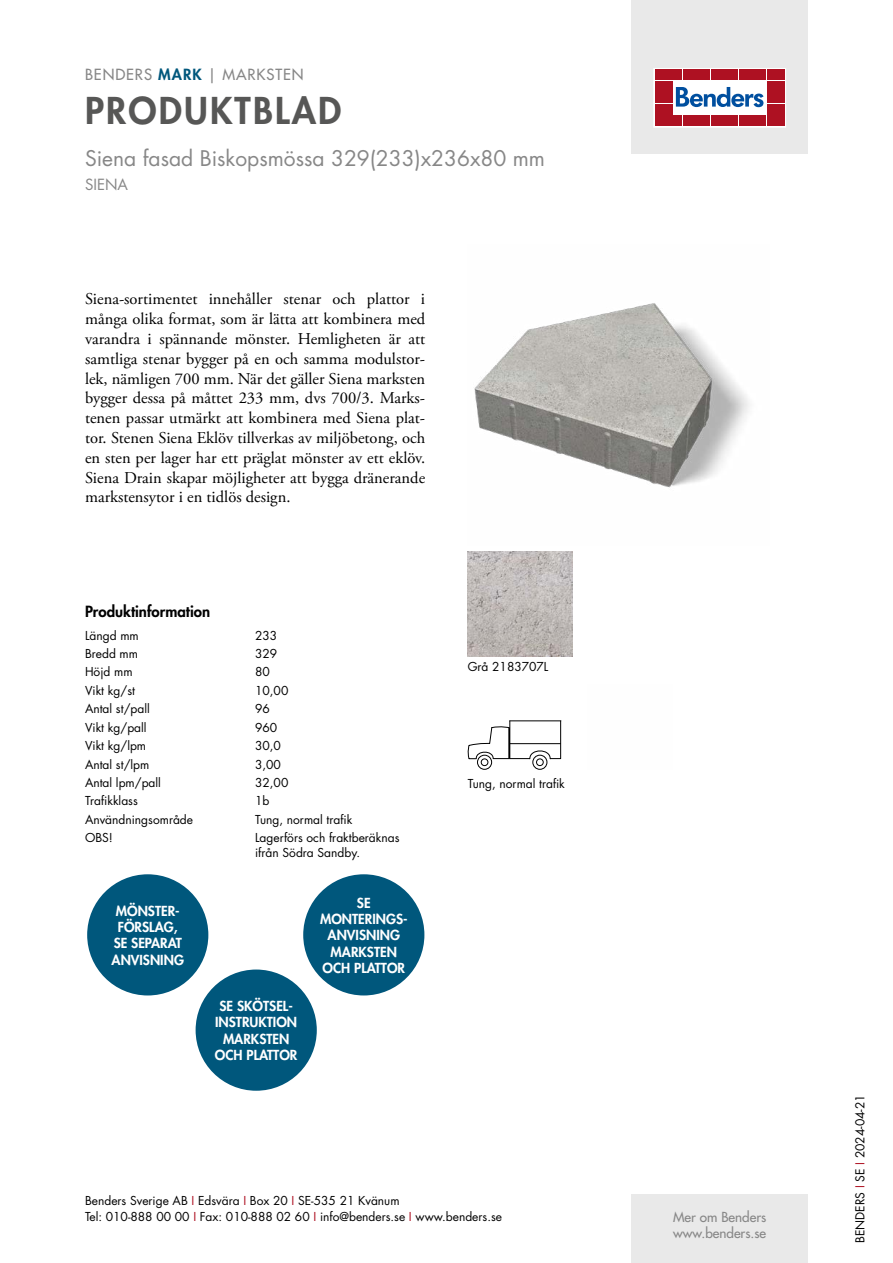
<style>
.page{position:relative;width:893px;height:1263px;background:#fff}
.page>*{position:absolute;margin:0;border:0;box-sizing:border-box;transform-origin:0 0}
.t1{font:800 36px "Futura Std";letter-spacing:.06em;color:#575756}
.t2{font:21px "Futura Std";color:#878787}
.t3{font:16.5px/19.8px "Adobe Garamond Pro";color:#000;text-align:justify}
.t4{font:500 15px "Futura Std";letter-spacing:.06em;color:#878787}
.t5{font:800 15px "Futura Std";color:#000}
.t6{font:15px "Futura Std";color:#878787}
.t7{font:800 13.5px/16.2px "Futura Std";color:#fff;text-align:center}
.t8{font:500 13.5px/16.2px "Futura Std";color:#878787}
.t9{font:12px/16.5px "Futura Std";color:#000}
.s1{font-weight:800;color:#00577c}
.s2{color:#ae1122}
</style>
<div class="page">
<div style="left:631px;top:0;width:177px;height:153px;background:#e9e9e9"></div>
<div style="left:631px;top:1195px;width:177px;height:68px;background:#e9e9e9"></div>
<svg style="left:656px;top:70px;width:128px;height:55px;background:#ebc5ca"></svg>
<div style="left:654px;top:68px;width:132px;height:59px;border:1px solid #fff"></div>
<div style="left:655px;top:70px;width:8px;height:10px;background:#ae1122"></div>
<div style="left:664px;top:70px;width:8px;height:10px;background:#ae1122"></div>
<div style="left:655px;top:81px;width:8px;height:10px;background:#ae1122"></div>
<div style="left:664px;top:81px;width:8px;height:10px;background:#ae1122"></div>
<div style="left:655px;top:93px;width:8px;height:10px;background:#ae1122"></div>
<div style="left:664px;top:93px;width:8px;height:10px;background:#ae1122"></div>
<div style="left:655px;top:104px;width:8px;height:11px;background:#ae1122"></div>
<div style="left:664px;top:104px;width:8px;height:11px;background:#ae1122"></div>
<div style="left:655px;top:116px;width:8px;height:10px;background:#ae1122"></div>
<div style="left:664px;top:116px;width:8px;height:10px;background:#ae1122"></div>
<div style="left:674px;top:70px;width:8px;height:10px;background:#ae1122"></div>
<div style="left:683px;top:70px;width:8px;height:10px;background:#ae1122"></div>
<div style="left:692px;top:70px;width:8px;height:10px;background:#ae1122"></div>
<div style="left:702px;top:70px;width:8px;height:10px;background:#ae1122"></div>
<div style="left:711px;top:70px;width:8px;height:10px;background:#ae1122"></div>
<div style="left:720px;top:70px;width:8px;height:10px;background:#ae1122"></div>
<div style="left:730px;top:70px;width:8px;height:10px;background:#ae1122"></div>
<div style="left:739px;top:70px;width:8px;height:10px;background:#ae1122"></div>
<div style="left:748px;top:70px;width:8px;height:10px;background:#ae1122"></div>
<div style="left:758px;top:70px;width:8px;height:10px;background:#ae1122"></div>
<div style="left:674px;top:116px;width:8px;height:10px;background:#ae1122"></div>
<div style="left:683px;top:116px;width:8px;height:10px;background:#ae1122"></div>
<div style="left:692px;top:116px;width:8px;height:10px;background:#ae1122"></div>
<div style="left:702px;top:116px;width:8px;height:10px;background:#ae1122"></div>
<div style="left:711px;top:116px;width:8px;height:10px;background:#ae1122"></div>
<div style="left:720px;top:116px;width:8px;height:10px;background:#ae1122"></div>
<div style="left:730px;top:116px;width:8px;height:10px;background:#ae1122"></div>
<div style="left:739px;top:116px;width:8px;height:10px;background:#ae1122"></div>
<div style="left:748px;top:116px;width:8px;height:10px;background:#ae1122"></div>
<div style="left:758px;top:116px;width:8px;height:10px;background:#ae1122"></div>
<div style="left:767px;top:70px;width:8px;height:10px;background:#ae1122"></div>
<div style="left:776px;top:70px;width:8px;height:10px;background:#ae1122"></div>
<div style="left:767px;top:81px;width:8px;height:10px;background:#ae1122"></div>
<div style="left:776px;top:81px;width:8px;height:10px;background:#ae1122"></div>
<div style="left:767px;top:93px;width:8px;height:10px;background:#ae1122"></div>
<div style="left:776px;top:93px;width:8px;height:10px;background:#ae1122"></div>
<div style="left:767px;top:104px;width:8px;height:11px;background:#ae1122"></div>
<div style="left:776px;top:104px;width:8px;height:11px;background:#ae1122"></div>
<div style="left:767px;top:116px;width:8px;height:10px;background:#ae1122"></div>
<div style="left:776px;top:116px;width:8px;height:10px;background:#ae1122"></div>
<svg style="left:676px;top:87px;width:87px;height:20px;background:#89add2"></svg>
<div style="left:303px;top:874px;width:121px;height:121px;background:#00577c;border-radius:50%"></div>
<div style="left:87px;top:874px;width:121px;height:121px;background:#00577c;border-radius:50%"></div>
<div style="left:196px;top:969px;width:121px;height:122px;background:#00577c;border-radius:50%"></div>
<img style="left:474px;top:303px;width:275px;height:185px">
<img style="left:468px;top:552px;width:105px;height:105px">
<svg style="left:468px;top:720px;width:93px;height:50px"></svg>
<p class="t4" style="left:85px;top:65px;width:220px">BENDERS <span class="s1">MARK</span> | MARKSTEN</p>
<h1 class="t1" style="left:85px;top:87px;width:258px">PRODUKTBLAD</h1>
<p class="t2" style="left:85px;top:144px;width:462px">Siena fasad Biskopsmössa 329(233)x236x80 mm</p>
<p class="t6" style="left:85px;top:175px;width:44px">SIENA</p>
<p class="t3" style="left:85px;top:290px;width:342px">Siena-sortimentet innehåller stenar och plattor i många olika format, som är lätta att kombinera med varandra i spännande mönster. Hemligheten är att samtliga stenar bygger på en och samma modulstor&shy;lek, nämligen 700 mm. När det gäller Siena marksten bygger dessa på måttet 233 mm, dvs 700/3. Marks&shy;tenen passar utmärkt att kombinera med Siena plat&shy;tor. Stenen Siena Eklöv tillverkas av miljöbetong, och en sten per lager har ett präglat mönster av ett eklöv.<br>Siena Drain skapar möjligheter att bygga dränerande markstensytor i en tidlös design.</p>
<p class="t5" style="left:85px;top:602px;width:127px">Produktinformation</p>
<p class="t9" style="left:85px;top:627px;width:55px">Längd mm</p>
<p class="t9" style="left:255px;top:627px;width:24px">233</p>
<p class="t9" style="left:85px;top:645px;width:55px">Bredd mm</p>
<p class="t9" style="left:255px;top:645px;width:24px">329</p>
<p class="t9" style="left:85px;top:664px;width:49px">Höjd mm</p>
<p class="t9" style="left:255px;top:664px;width:16px">80</p>
<p class="t9" style="left:85px;top:682px;width:51px">Vikt kg/st</p>
<p class="t9" style="left:255px;top:682px;width:35px">10,00</p>
<p class="t9" style="left:85px;top:701px;width:66px">Antal st/pall</p>
<p class="t9" style="left:255px;top:701px;width:16px">96</p>
<p class="t9" style="left:85px;top:719px;width:63px">Vikt kg/pall</p>
<p class="t9" style="left:255px;top:719px;width:24px">960</p>
<p class="t9" style="left:85px;top:738px;width:63px">Vikt kg/lpm</p>
<p class="t9" style="left:255px;top:738px;width:27px">30,0</p>
<p class="t9" style="left:85px;top:756px;width:66px">Antal st/lpm</p>
<p class="t9" style="left:255px;top:756px;width:27px">3,00</p>
<p class="t9" style="left:85px;top:774px;width:77px">Antal lpm/pall</p>
<p class="t9" style="left:255px;top:774px;width:35px">32,00</p>
<p class="t9" style="left:85px;top:793px;width:54px">Trafikklass</p>
<p class="t9" style="left:255px;top:793px;width:16px">1b</p>
<p class="t9" style="left:85px;top:811px;width:110px">Användningsområde</p>
<p class="t9" style="left:255px;top:811px;width:99px">Tung, normal trafik</p>
<p class="t9" style="left:85px;top:830px;width:29px">OBS!</p>
<p class="t9" style="left:255px;top:831px;width:146px;line-height:14.4px">Lagerförs och fraktberäknas ifrån Södra Sandby.</p>
<p class="t7" style="left:320px;top:895px;width:89px">SE<br>MONTERINGS-<br>ANVISNING<br>MARKSTEN<br>OCH PLATTOR</p>
<p class="t7" style="left:112px;top:903px;width:74px">MÖNSTER-<br>FÖRSLAG,<br>SE SEPARAT<br>ANVISNING</p>
<p class="t7" style="left:215px;top:998px;width:84px">SE SKÖTSEL-<br>INSTRUKTION<br>MARKSTEN<br>OCH PLATTOR</p>
<p class="t9" style="left:468px;top:659px;width:82px">Grå 2183707L</p>
<p class="t9" style="left:468px;top:776px;width:99px">Tung, normal trafik</p>
<p class="t9" style="left:85px;top:1192px;width:418px">Benders Sverige AB <span class="s2">I</span> Edsvära <span class="s2">I</span> Box 20 <span class="s2">I</span> SE-535 21 Kvänum<br>Tel: 010-888 00 00 <span class="s2">I</span> Fax: 010-888 02 60 <span class="s2">I</span> info@benders.se <span class="s2">I</span> www.benders.se</p>
<p class="t8" style="left:673px;top:1209px;width:95px">Mer om Benders www.benders.se</p>
<p class="t9" style="left:852px;top:1243px;width:150px;rotate:-90deg">BENDERS <span class="s2">I</span> SE <span class="s2">I</span> 2024-04-21</p>
</div>
